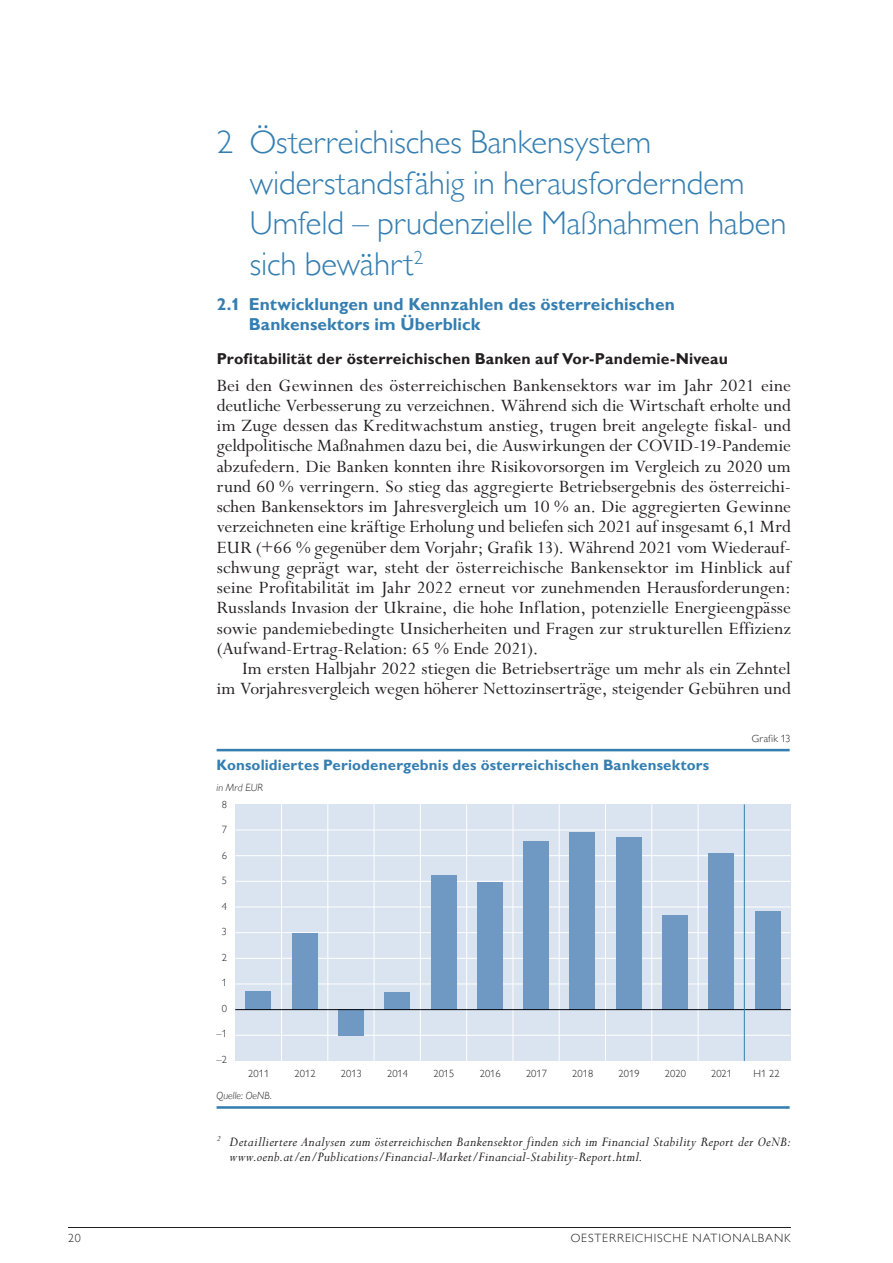
<style>
.page{position:relative;width:893px;height:1263px;background:#fff}
.page>*{position:absolute;margin:0;border:0;box-sizing:border-box;transform-origin:0 0}
.t1{font:300 33px/40.5px "Gill Sans MT Pro";letter-spacing:-.005em;color:#347eb1}
.t2{font:19.5px/20.2px "Perpetua Std";color:#231f20;text-align:justify}
.t3{font:700 17.25px/19.5px "Gill Sans MT Pro";letter-spacing:.005em;color:#347eb1}
.t4{font:700 15.75px "Gill Sans MT Pro";letter-spacing:.005em;color:#231f20}
.t5{font:italic 15px/15px "Perpetua Std";letter-spacing:.015em;color:#231f20}
.t6{font:700 15px "Gill Sans MT Pro";letter-spacing:.01em;color:#347eb1}
.t7{font:300 12px "Gill Sans MT Pro";letter-spacing:.075em;color:#231f20}
.t8{font:300 10.5px "Gill Sans MT Pro";letter-spacing:.005em;color:#231f20}
.t9{font:italic 300 10.5px/17.1px "Gill Sans MT Pro";letter-spacing:.01em;color:#231f20}
.s1{font-style:normal}
</style>
<div class="page">
<hr style="left:68px;top:1227px;width:723px;height:1px;background:#231f20">
<hr style="left:217px;top:749px;width:573px;height:2px;background:#347eb1">
<hr style="left:217px;top:1106px;width:573px;height:3px;background:#347eb1">
<div style="left:235px;top:804px;width:556px;height:257px;background:#dae4f0"></div>
<hr style="left:235px;top:829px;width:556px;height:1px;background:#fff">
<hr style="left:235px;top:855px;width:556px;height:1px;background:#fff">
<hr style="left:235px;top:881px;width:556px;height:1px;background:#fff">
<hr style="left:235px;top:906px;width:556px;height:1px;background:#fff">
<hr style="left:235px;top:932px;width:556px;height:1px;background:#fff">
<hr style="left:235px;top:958px;width:556px;height:1px;background:#fff">
<hr style="left:235px;top:983px;width:556px;height:1px;background:#fff">
<hr style="left:235px;top:1035px;width:556px;height:1px;background:#fff">
<hr style="left:698px;top:804px;width:1px;height:257px;background:#fff">
<hr style="left:651px;top:804px;width:1px;height:257px;background:#fff">
<hr style="left:605px;top:804px;width:1px;height:257px;background:#fff">
<hr style="left:559px;top:804px;width:1px;height:257px;background:#fff">
<hr style="left:512px;top:804px;width:1px;height:257px;background:#fff">
<hr style="left:466px;top:804px;width:1px;height:257px;background:#fff">
<hr style="left:420px;top:804px;width:1px;height:257px;background:#fff">
<hr style="left:374px;top:804px;width:1px;height:257px;background:#fff">
<hr style="left:327px;top:804px;width:1px;height:257px;background:#fff">
<hr style="left:281px;top:804px;width:1px;height:257px;background:#fff">
<div style="left:246px;top:991px;width:25px;height:19px;background:#6f99c3"></div>
<div style="left:292px;top:933px;width:25px;height:77px;background:#6f99c3"></div>
<div style="left:338px;top:1010px;width:26px;height:26px;background:#6f99c3"></div>
<div style="left:384px;top:992px;width:26px;height:18px;background:#6f99c3"></div>
<div style="left:431px;top:875px;width:25px;height:135px;background:#6f99c3"></div>
<div style="left:477px;top:882px;width:25px;height:128px;background:#6f99c3"></div>
<div style="left:523px;top:841px;width:26px;height:169px;background:#6f99c3"></div>
<div style="left:570px;top:832px;width:25px;height:178px;background:#6f99c3"></div>
<div style="left:616px;top:837px;width:25px;height:173px;background:#6f99c3"></div>
<div style="left:662px;top:915px;width:26px;height:95px;background:#6f99c3"></div>
<div style="left:708px;top:853px;width:26px;height:157px;background:#6f99c3"></div>
<div style="left:755px;top:911px;width:25px;height:99px;background:#6f99c3"></div>
<hr style="left:235px;top:1009px;width:556px;height:1px;background:#000309">
<hr style="left:744px;top:804px;width:1px;height:257px;background:#347eb1">
<h1 class="t1" style="left:250px;top:121px;width:538px;text-indent:-33px">2 Österreichisches Bankensystem widerstandsfähig in herausforderndem<br>Umfeld – prudenzielle Maßnahmen haben sich bewährt<sup>2</sup></h1>
<p class="t3" style="left:249px;top:294px;width:428px;text-indent:-32px">2.1 Entwicklungen und Kennzahlen des österreichischen<br>Bankensektors im Überblick</p>
<p class="t4" style="left:217px;top:349px;width:513px">Profitabilität der österreichischen Banken auf Vor-Pandemie-Niveau</p>
<p class="t2" style="left:217px;top:376px;width:576px">Bei den Gewinnen des österreichischen Bankensektors war im Jahr 2021 eine deutliche Verbesserung zu verzeichnen. Während sich die Wirtschaft erholte und im Zuge dessen das Kreditwachstum anstieg, trugen breit angelegte fiskal- und geldpolitische Maßnahmen dazu bei, die Auswirkungen der COVID-19-Pandemie abzufedern. Die Banken konnten ihre Risikovorsorgen im Vergleich zu 2020 um rund 60 % verringern. So stieg das aggregierte Betriebsergebnis des österreichi&shy;schen Bankensektors im Jahresvergleich um 10 % an. Die aggregierten Gewinne verzeichneten eine kräftige Erholung und beliefen sich 2021 auf insgesamt 6,1 Mrd EUR (+66 % gegenüber dem Vorjahr; Grafik 13). Während 2021 vom Wiederauf&shy;schwung geprägt war, steht der österreichische Bankensektor im Hinblick auf seine Profitabilität im Jahr 2022 erneut vor zunehmenden Herausforderungen:<br>Russlands Invasion der Ukraine, die hohe Inflation, potenzielle Energieengpässe sowie pandemiebedingte Unsicherheiten und Fragen zur strukturellen Effizienz (Aufwand-Ertrag-Relation: 65 % Ende 2021).</p>
<p class="t2" style="left:217px;top:659px;width:576px;text-align:right">Im ersten Halbjahr 2022 stiegen die Betriebserträge um mehr als ein Zehntel<br>im Vorjahresvergleich wegen höherer Nettozinserträge, steigender Gebühren und</p>
<p class="t6" style="left:217px;top:756px;width:494px">Konsolidiertes Periodenergebnis des österreichischen Bankensektors</p>
<p class="t9" style="left:222px;top:778px;width:43px;text-indent:-5px">in Mrd EUR<br><span class="s1">8</span></p>
<p class="t8" style="left:222px;top:823px;width:7px">7</p>
<p class="t8" style="left:222px;top:849px;width:7px">6</p>
<p class="t8" style="left:222px;top:874px;width:7px">5</p>
<p class="t8" style="left:222px;top:900px;width:7px">4</p>
<p class="t8" style="left:222px;top:925px;width:7px">3</p>
<p class="t8" style="left:222px;top:951px;width:7px">2</p>
<p class="t8" style="left:222px;top:976px;width:7px">1</p>
<p class="t8" style="left:222px;top:1002px;width:7px">0</p>
<p class="t8" style="left:217px;top:1027px;width:12px">–1</p>
<p class="t8" style="left:217px;top:1053px;width:12px">–2</p>
<p class="t8" style="left:752px;top:732px;width:40px">Grafik 13</p>
<p class="t8" style="left:248px;top:1067px;width:23px">2011</p>
<p class="t8" style="left:295px;top:1067px;width:23px">2012</p>
<p class="t8" style="left:341px;top:1067px;width:23px">2013</p>
<p class="t8" style="left:387px;top:1067px;width:23px">2014</p>
<p class="t8" style="left:433px;top:1067px;width:23px">2015</p>
<p class="t8" style="left:480px;top:1067px;width:23px">2016</p>
<p class="t8" style="left:526px;top:1067px;width:23px">2017</p>
<p class="t8" style="left:572px;top:1067px;width:23px">2018</p>
<p class="t8" style="left:619px;top:1067px;width:23px">2019</p>
<p class="t8" style="left:665px;top:1067px;width:23px">2020</p>
<p class="t8" style="left:711px;top:1067px;width:23px">2021</p>
<p class="t8" style="left:754px;top:1067px;width:27px">H1 22</p>
<p class="t9" style="left:217px;top:1087px;width:57px">Quelle: OeNB.</p>
<p class="t5" style="left:230px;top:1135px;width:563px;text-indent:-13px"><sup>2</sup> Detailliertere Analysen zum österreichischen Bankensektor finden sich im Financial Stability Report der OeNB: www.oenb.at/en/Publications/Financial-Market/Financial-Stability-Report.html.</p>
<p class="t7" style="left:68px;top:1231px;width:14px">20</p>
<p class="t7" style="left:571px;top:1231px;width:222px">OESTERREICHISCHE NATIONALBANK</p>
</div>
